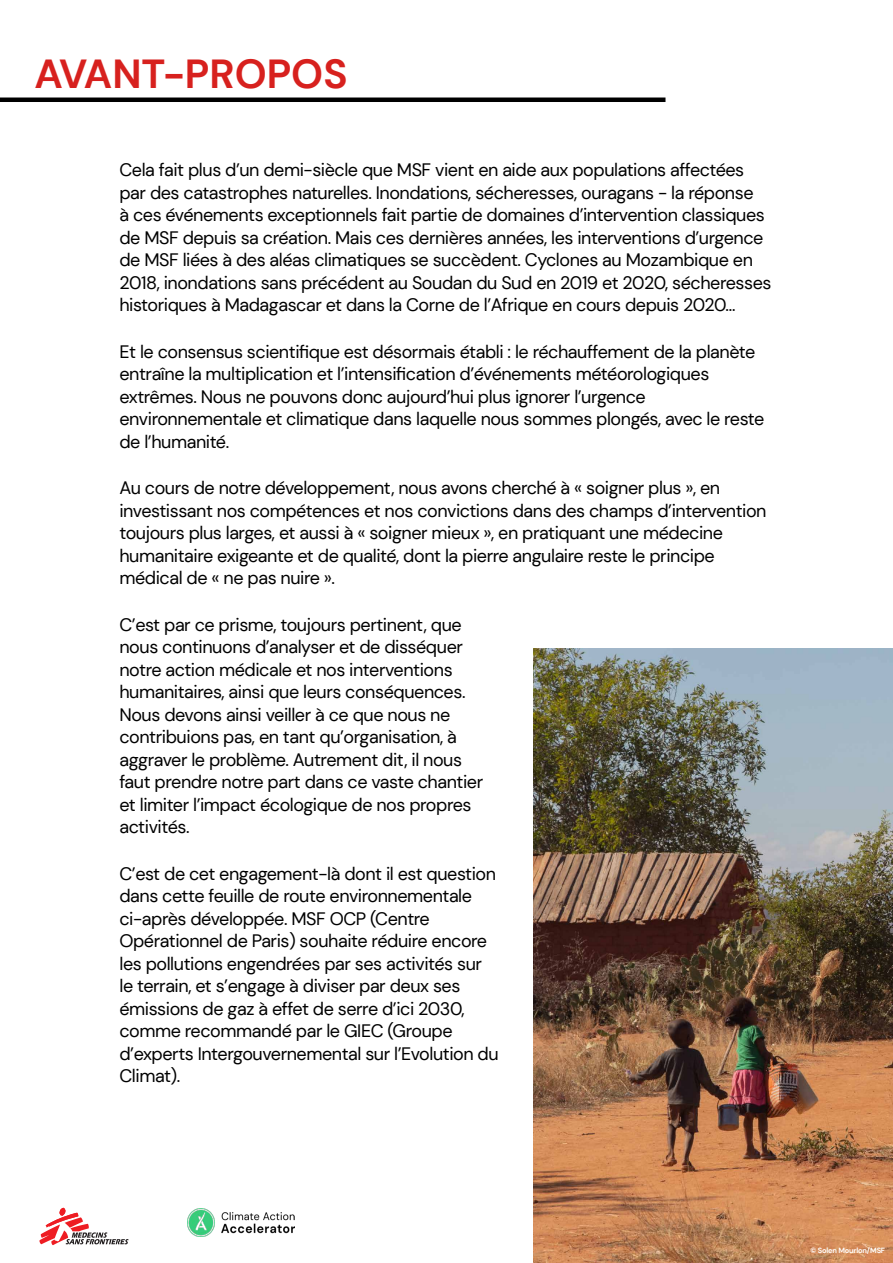
<style>
.page{position:relative;width:893px;height:1263px;background:#fff}
.page>*{position:absolute;margin:0;border:0;box-sizing:border-box;transform-origin:0 0}
._01__PAGE_DE_GARDE{font:700 40.5px "DM Sans";color:#d7211e}
._07__REFERENCES_-_Ti{font:18px/22.5px "DM Sans";letter-spacing:-.025em;color:#000}
._07__REFERENCES_-_Ti-2{font:700 7.5px "DM Sans";letter-spacing:-.025em;color:#fff}
</style>
<div class="page">
<svg style="left:39px;top:1208px;width:89px;height:37px"></svg>
<img style="left:188px;top:1209px;width:107px;height:27px">
<img style="left:533px;top:648px;width:360px;height:615px">
<hr style="left:0;top:98px;width:665px;height:4px;background:#000">
<p class="_01__PAGE_DE_GARDE" style="left:34px;top:49px;width:314px">AVANT-PROPOS</p>
<p class="_07__REFERENCES_-_Ti" style="left:119px;top:158px;width:653px">Cela fait plus d’un demi-siècle que MSF vient en aide aux populations affectées par des catastrophes naturelles. Inondations, sécheresses, ouragans - la réponse<br>à ces événements exceptionnels fait partie de domaines d’intervention classiques de MSF depuis sa création. Mais ces dernières années, les interventions d’urgence de MSF liées à des aléas climatiques se succèdent. Cyclones au Mozambique en 2018, inondations sans précédent au Soudan du Sud en 2019 et 2020, sécheresses historiques à Madagascar et dans la Corne de l’Afrique en cours depuis 2020…</p>
<p class="_07__REFERENCES_-_Ti" style="left:119px;top:340px;width:646px">Et le consensus scientifique est désormais établi : le réchauffement de la planète entraîne la multiplication et l’intensification d’événements météorologiques extrêmes. Nous ne pouvons donc aujourd’hui plus ignorer l’urgence environnementale et climatique dans laquelle nous sommes plongés, avec le reste de l’humanité.</p>
<p class="_07__REFERENCES_-_Ti" style="left:119px;top:476px;width:649px">Au cours de notre développement, nous avons cherché à « soigner plus », en investissant nos compétences et nos convictions dans des champs d’intervention toujours plus larges, et aussi à « soigner mieux », en pratiquant une médecine humanitaire exigeante et de qualité, dont la pierre angulaire reste le principe médical de « ne pas nuire ».</p>
<p class="_07__REFERENCES_-_Ti" style="left:119px;top:613px;width:365px">C’est par ce prisme, toujours pertinent, que nous continuons d’analyser et de disséquer notre action médicale et nos interventions humanitaires, ainsi que leurs conséquences.<br>Nous devons ainsi veiller à ce que nous ne contribuions pas, en tant qu’organisation, à aggraver le problème. Autrement dit, il nous faut prendre notre part dans ce vaste chantier et limiter l’impact écologique de nos propres activités.</p>
<p class="_07__REFERENCES_-_Ti" style="left:119px;top:862px;width:381px">C’est de cet engagement-là dont il est question dans cette feuille de route environnementale ci-après développée. MSF OCP (Centre Opérationnel de Paris) souhaite réduire encore les pollutions engendrées par ses activités sur le terrain, et s’engage à diviser par deux ses émissions de gaz à effet de serre d’ici 2030, comme recommandé par le GIEC (Groupe d’experts Intergouvernemental sur l’Evolution du Climat).</p>
<p class="_07__REFERENCES_-_Ti-2" style="left:810px;top:1246px;width:76px">© Solen Mourlon/MSF</p>
</div>
